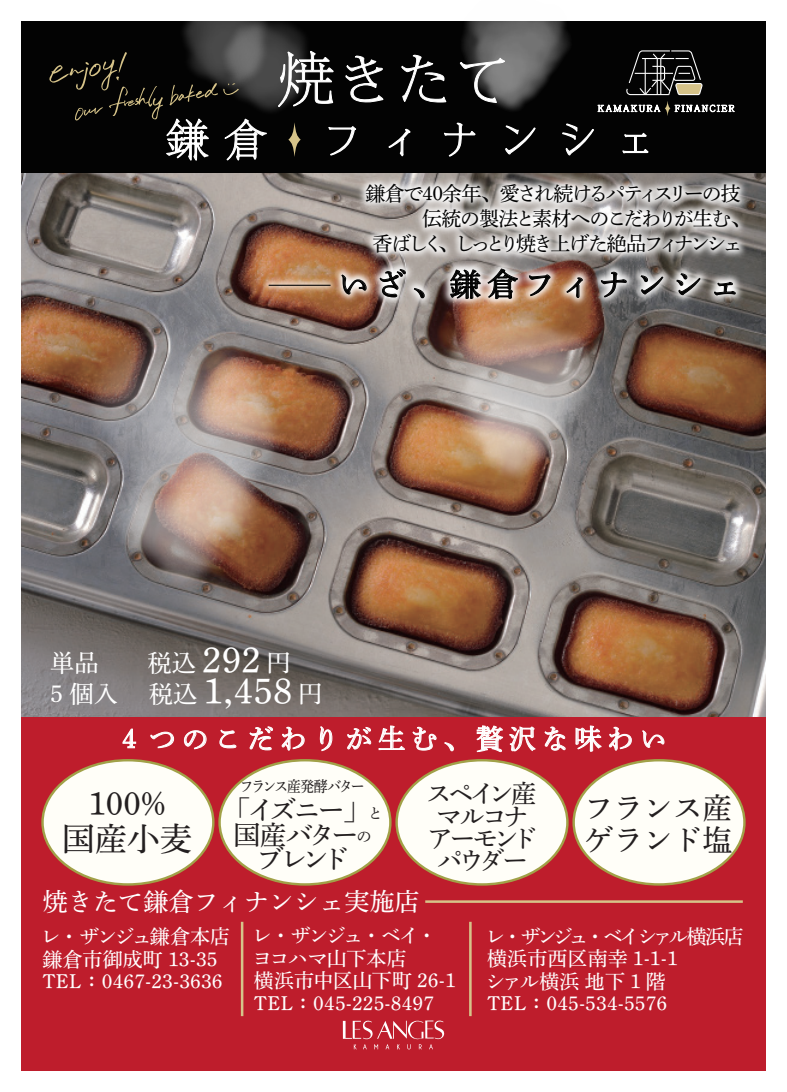
<style>
.page{position:relative;width:787px;height:1092px;background:#fff}
.page>*{position:absolute;margin:0;border:0;box-sizing:border-box;transform-origin:0 0}
.t1{font:300 59px "Jomin Std";color:#fff}
.t2{font:32.5px/35px "DNP Shuei Min Pr 6 N M";color:#231f20;text-align:center}
.t3{font:31px "DNP Shuei Min Pr 6 N M";letter-spacing:.2em;color:#030303}
.t4{font:29.5px/32px "DNP Shuei Min Pr 6 N M";color:#231f20}
.t5{font:27.25px "DNP Shuei Min Pr 6 N M";letter-spacing:.2em;color:#fff}
.t6{font:26.75px/25px "DNP Shuei Min Pr 6 N M";letter-spacing:-.13em;color:#231f20;text-align:center}
.t7{font:25.5px/22.2px "DNP Shuei Min Pr 6 N M";letter-spacing:-.14em;color:#231f20;text-align:center}
.t8{font:25px "DNP Shuei Min Pr 6 N M";letter-spacing:.005em;color:#fff}
.t9{font:24.25px/31.5px "DNP Shuei Min Pr 6 N M";letter-spacing:.005em;color:#fff}
.t10{font:20px/22.5px "DNP Shuei Min Pr 6 N M";letter-spacing:.005em;color:#fff}
.t11{font:20px "DNP Shuei Min Pr 6 N M";letter-spacing:-.135em;color:#030303}
.t12{font:20px "DNP Shuei Min Pr 6 N M";letter-spacing:-.17em;color:#030303}
.t13{font:20px "DNP Shuei Min Pr 6 N M";letter-spacing:-.065em;color:#030303}
.t14{font:15.25px "DNP Shuei Min Pr 6 N M";letter-spacing:-.155em;color:#231f20;scale:.9 1}
.s1{font-size:36.25px}
.s2{font-size:15.25px}
</style>
<div class="page">
<div style="left:21px;top:716px;width:744px;height:354px;background:#be1d2c"></div>
<img style="left:21px;top:173px;width:744px;height:543px">
<div style="left:21px;top:21px;width:744px;height:152px;background:#030303"></div>
<img style="left:299px;top:31px;width:7px;height:19px">
<img style="left:183px;top:21px;width:116px;height:91px">
<img style="left:396px;top:397px;width:244px;height:125px">
<img style="left:462px;top:21px;width:108px;height:70px">
<img style="left:44px;top:275px;width:279px;height:353px">
<svg style="left:343px;top:1020px;width:101px;height:29px"></svg>
<hr style="left:425px;top:900px;width:317px;height:2px;background:#d6c389">
<hr style="left:469px;top:921px;width:2px;height:95px;background:#d6c389">
<hr style="left:241px;top:921px;width:2px;height:95px;background:#d6c389">
<svg style="left:626px;top:50px;width:77px;height:41px"></svg>
<svg style="left:277px;top:50px;width:57px;height:41px"></svg>
<svg style="left:345px;top:55px;width:38px;height:36px"></svg>
<svg style="left:401px;top:54px;width:44px;height:37px"></svg>
<svg style="left:459px;top:57px;width:47px;height:34px"></svg>
<svg style="left:49px;top:52px;width:218px;height:109px"></svg>
<svg style="left:123px;top:728px;width:13px;height:20px"></svg>
<svg style="left:150px;top:731px;width:24px;height:17px"></svg>
<svg style="left:184px;top:730px;width:22px;height:19px"></svg>
<svg style="left:219px;top:729px;width:17px;height:19px"></svg>
<svg style="left:249px;top:726px;width:24px;height:24px"></svg>
<svg style="left:282px;top:726px;width:22px;height:24px"></svg>
<svg style="left:320px;top:726px;width:12px;height:25px"></svg>
<svg style="left:347px;top:727px;width:24px;height:22px"></svg>
<svg style="left:379px;top:725px;width:26px;height:25px"></svg>
<svg style="left:412px;top:726px;width:24px;height:24px"></svg>
<svg style="left:444px;top:742px;width:10px;height:9px"></svg>
<svg style="left:476px;top:725px;width:27px;height:27px"></svg>
<svg style="left:509px;top:726px;width:26px;height:25px"></svg>
<svg style="left:544px;top:726px;width:21px;height:24px"></svg>
<svg style="left:575px;top:725px;width:26px;height:26px"></svg>
<svg style="left:609px;top:726px;width:22px;height:24px"></svg>
<svg style="left:642px;top:730px;width:22px;height:17px"></svg>
<div style="left:43px;top:760px;width:170px;height:124px;background:#fffef8;border-radius:50%"></div>
<div style="left:219px;top:760px;width:171px;height:124px;background:#fffef8;border-radius:50%"></div>
<div style="left:396px;top:760px;width:171px;height:124px;background:#fffef8;border-radius:50%"></div>
<div style="left:573px;top:760px;width:171px;height:124px;background:#fffef8;border-radius:50%"></div>
<img style="left:270px;top:91px;width:496px;height:83px">
<img style="left:244px;top:174px;width:522px;height:223px">
<svg style="left:450px;top:269px;width:30px;height:30px"></svg>
<svg style="left:487px;top:268px;width:31px;height:31px"></svg>
<svg style="left:529px;top:274px;width:21px;height:22px"></svg>
<svg style="left:566px;top:277px;width:16px;height:21px"></svg>
<svg style="left:601px;top:272px;width:25px;height:25px"></svg>
<svg style="left:640px;top:275px;width:23px;height:19px"></svg>
<svg style="left:676px;top:273px;width:24px;height:22px"></svg>
<svg style="left:714px;top:282px;width:21px;height:19px"></svg>
<img style="left:175px;top:192px;width:248px;height:186px">
<hr style="left:269px;top:285px;width:61px;height:1px;background:#030303">
<h1 class="t1" style="left:276px;top:29px;width:238px">焼きたて</h1>
<p class="t11" style="left:365px;top:175px;width:377px">鎌倉で４０余年、愛され続けるパティスリーの技</p>
<p class="t13" style="left:422px;top:200px;width:330px">伝統の製法と素材へのこだわりが生む、</p>
<p class="t12" style="left:372px;top:225px;width:372px">香ばしく、しっとり焼き上げた絶品フィナンシェ</p>
<h3 class="t3" style="left:338px;top:255px;width:403px">いざ、鎌倉フィナンシェ</h3>
<p class="t9" style="left:50px;top:643px;width:273px">単品　　税込 <span class="s1">292</span> 円<br>5 個入　 税込 <span class="s1">1,458</span> 円</p>
<h3 class="t5" style="left:122px;top:713px;width:546px">4 つのこだわりが生む、贅沢な味わい</h3>
<h2 class="t2" style="left:62px;top:781px;width:131px">100%<br>国産小麦</h2>
<p class="t14" style="left:240px;top:772px;width:140px">フランス産発酵バター</p>
<h3 class="t6" style="left:224px;top:793px;width:161px">「イズニー」<span class="s2">と</span>国産バター<span class="s2">の</span>ブレンド</h3>
<p class="t7" style="left:426px;top:779px;width:113px">スペイン産マルコナアーモンドパウダー</p>
<h3 class="t4" style="left:584px;top:787px;width:150px">フランス産ゲランド塩</h3>
<p class="t8" style="left:43px;top:878px;width:378px">焼きたて鎌倉フィナンシェ実施店</p>
<p class="t10" style="left:41px;top:922px;width:191px">レ・ザンジュ鎌倉本店鎌倉市御成町 13-35<br>TEL：0467-23-3636</p>
<p class="t10" style="left:252px;top:921px;width:205px">レ・ザンジュ・ベイ・ヨコハマ山下本店<br>横浜市中区山下町 26-1<br>TEL：045-225-8497</p>
<p class="t10" style="left:485px;top:922px;width:260px">レ・ザンジュ・ベイ シァル横浜店横浜市西区南幸 1-1-1<br>シァル横浜 地下 1 階<br>TEL：045-534-5576</p>
</div>
